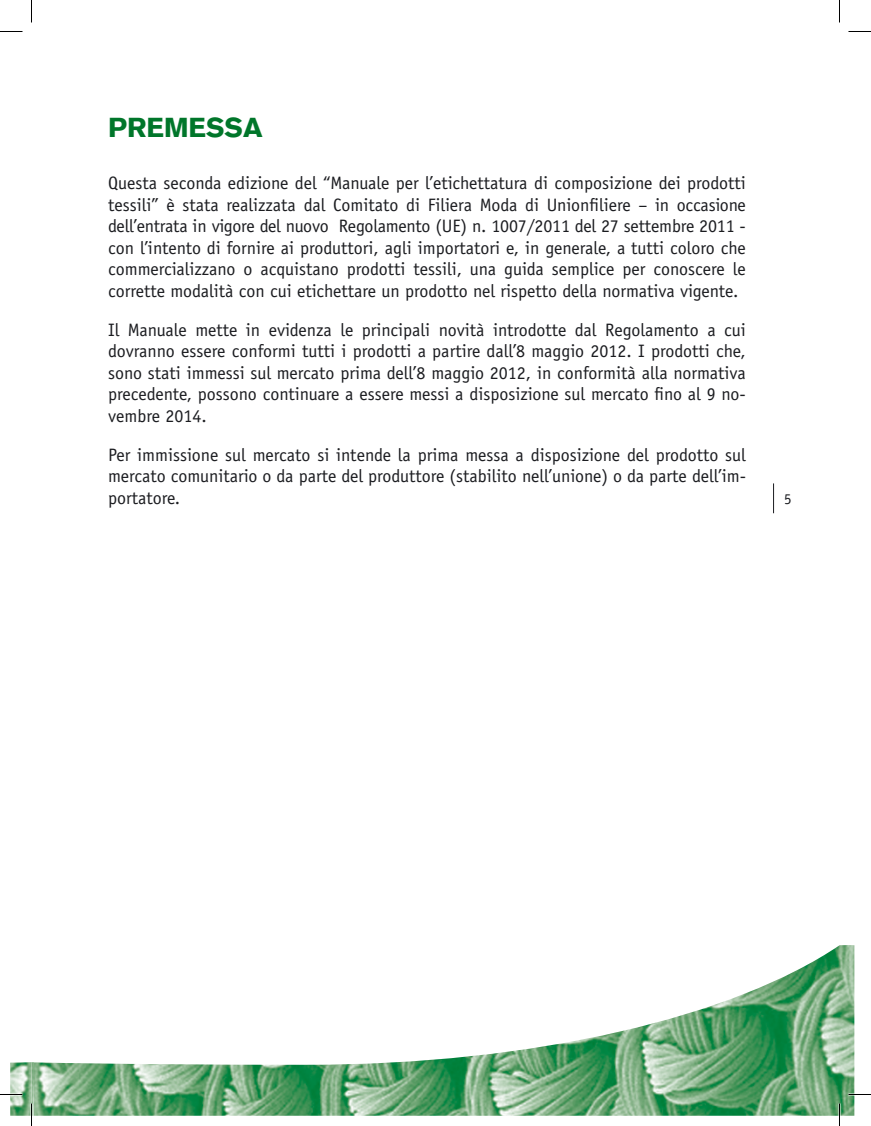
<style>
.page{position:relative;width:871px;height:1126px;background:#fff}
.page>*{position:absolute;margin:0;border:0;box-sizing:border-box;transform-origin:0 0}
.t1{font:900 27px "Akzidenz Grotesk";color:#00762a}
.t2{font:18px/21.6px "Officina Sans Std";color:#1b1c20;text-align:justify}
.t3{font:15px "Officina Serif Std";color:#1b1c20}
</style>
<div class="page">
<img style="left:10px;top:1062px;width:23px;height:54px">
<img style="left:33px;top:945px;width:821px;height:171px">
<hr style="left:773px;top:483px;width:1px;height:30px;background:#1b1c20">
<hr style="left:838px;top:1103px;width:2px;height:23px;background:#fff">
<svg style="left:0;top:31px;width:22px;height:1px"></svg>
<svg style="left:848px;top:31px;width:23px;height:1px"></svg>
<svg style="left:0;top:1094px;width:22px;height:1px"></svg>
<svg style="left:848px;top:1094px;width:23px;height:1px"></svg>
<svg style="left:31px;top:0;width:1px;height:22px"></svg>
<svg style="left:31px;top:1103px;width:1px;height:23px"></svg>
<svg style="left:839px;top:0;width:1px;height:22px"></svg>
<svg style="left:839px;top:1103px;width:1px;height:23px"></svg>
<h1 class="t1" style="left:108px;top:111px;width:156px">PREMESSA</h1>
<p class="t2" style="left:108px;top:172px;width:639px">Questa seconda edizione del “Manuale per l’etichettatura di composizione dei prodotti tessili” è stata realizzata dal Comitato di Filiera Moda di Unionfiliere – in occasione dell’entrata in vigore del nuovo Regolamento (UE) n. 1007/2011 del 27 settembre 2011 - con l’intento di fornire ai produttori, agli importatori e, in generale, a tutti coloro che commercializzano o acquistano prodotti tessili, una guida semplice per conoscere le corrette modalità con cui etichettare un prodotto nel rispetto della normativa vigente.</p>
<p class="t2" style="left:108px;top:319px;width:639px">Il Manuale mette in evidenza le principali novità introdotte dal Regolamento a cui dovranno essere conformi tutti i prodotti a partire dall’8 maggio 2012. I prodotti che, sono stati immessi sul mercato prima dell’8 maggio 2012, in conformità alla normativa precedente, possono continuare a essere messi a disposizione sul mercato fino al 9 no&shy;vembre 2014.</p>
<p class="t2" style="left:108px;top:444px;width:639px">Per immissione sul mercato si intende la prima messa a disposizione del prodotto sul mercato comunitario o da parte del produttore (stabilito nell’unione) o da parte dell’im&shy;portatore.</p>
<p class="t3" style="left:784px;top:490px;width:9px">5</p>
</div>
